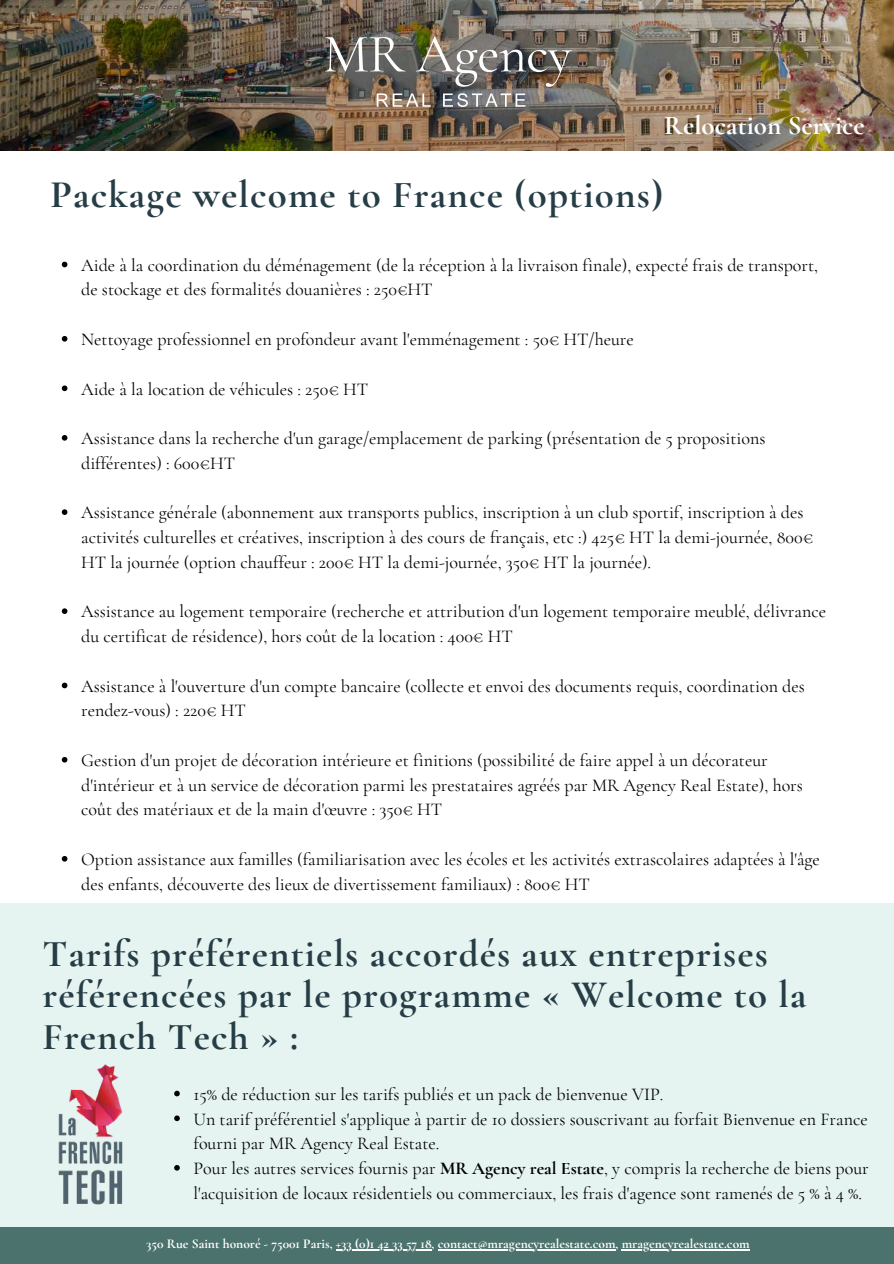
<style>
.page{position:relative;width:894px;height:1264px;background:#fff}
.page>*{position:absolute;margin:0;border:0;box-sizing:border-box;transform-origin:0 0}
.t1{font:700 39px "Cormorant Garamond";letter-spacing:.03em;color:#263d46}
.t2{font:700 38.85px/41.7px "Cormorant Garamond";letter-spacing:.03em;color:#263d46}
.t3{font:700 27px "Cormorant Garamond";color:#fff}
.t4{font:18px/24.8px "Cormorant Garamond";color:#000}
.t5{font:700 13.5px "Cormorant Garamond";color:#fff}
.s1{font-weight:700}
</style>
<div class="page">
<img style="left:0;top:0;width:893px;height:150px">
<svg style="left:325px;top:37px;width:80px;height:34px"></svg>
<img style="left:416px;top:37px;width:155px;height:50px">
<svg style="left:376px;top:93px;width:54px;height:14px"></svg>
<svg style="left:443px;top:93px;width:82px;height:14px"></svg>
<div style="left:0;top:903px;width:893px;height:323px;background:#e5f4f1"></div>
<svg style="left:62px;top:262px;width:5px;height:5px"></svg>
<svg style="left:62px;top:336px;width:5px;height:5px"></svg>
<svg style="left:62px;top:385px;width:5px;height:6px"></svg>
<svg style="left:62px;top:435px;width:5px;height:5px"></svg>
<svg style="left:62px;top:509px;width:5px;height:6px"></svg>
<svg style="left:62px;top:608px;width:5px;height:6px"></svg>
<svg style="left:62px;top:682px;width:5px;height:6px"></svg>
<svg style="left:62px;top:757px;width:5px;height:5px"></svg>
<svg style="left:62px;top:856px;width:5px;height:5px"></svg>
<svg style="left:174px;top:1090px;width:6px;height:6px"></svg>
<svg style="left:174px;top:1115px;width:6px;height:6px"></svg>
<svg style="left:174px;top:1165px;width:6px;height:5px"></svg>
<img style="left:58px;top:1064px;width:65px;height:141px">
<div style="left:0;top:1226px;width:893px;height:37px;background:#4b726c"></div>
<hr style="left:336px;top:1249px;width:95px;height:1px;background:#fff">
<hr style="left:437px;top:1249px;width:178px;height:1px;background:#fff">
<hr style="left:621px;top:1249px;width:128px;height:1px;background:#fff">
<h3 class="t3" style="left:664px;top:109px;width:202px">Relocation Service</h3>
<h1 class="t1" style="left:51px;top:171px;width:614px">Package welcome to France (options)</h1>
<p class="t4" style="left:81px;top:252px;width:738px">Aide à la coordination du déménagement (de la réception à la livraison finale), expecté frais de transport, de stockage et des formalités douanières : 250€HT</p>
<p class="t4" style="left:81px;top:327px;width:554px">Nettoyage professionnel en profondeur avant l'emménagement : 50€ HT/heure</p>
<p class="t4" style="left:81px;top:376px;width:288px">Aide à la location de véhicules : 250€ HT</p>
<p class="t4" style="left:81px;top:426px;width:685px">Assistance dans la recherche d'un garage/emplacement de parking (présentation de 5 propositions différentes) : 600€HT</p>
<p class="t4" style="left:81px;top:500px;width:733px">Assistance générale (abonnement aux transports publics, inscription à un club sportif, inscription à des activités culturelles et créatives, inscription à des cours de français, etc :) 425€ HT la demi-journée, 800€<br>HT la journée (option chauffeur : 200€ HT la demi-journée, 350€ HT la journée).</p>
<p class="t4" style="left:81px;top:599px;width:746px">Assistance au logement temporaire (recherche et attribution d'un logement temporaire meublé, délivrance du certificat de résidence), hors coût de la location : 400€ HT</p>
<p class="t4" style="left:81px;top:673px;width:725px">Assistance à l'ouverture d'un compte bancaire (collecte et envoi des documents requis, coordination des rendez-vous) : 220€ HT</p>
<p class="t4" style="left:81px;top:747px;width:723px">Gestion d'un projet de décoration intérieure et finitions (possibilité de faire appel à un décorateur d'intérieur et à un service de décoration parmi les prestataires agréés par MR Agency Real Estate), hors coût des matériaux et de la main d'œuvre : 350€ HT</p>
<p class="t4" style="left:81px;top:846px;width:740px">Option assistance aux familles (familiarisation avec les écoles et les activités extrascolaires adaptées à l'âge des enfants, découverte des lieux de divertissement familiaux) : 800€ HT</p>
<h2 class="t2" style="left:43px;top:932px;width:765px">Tarifs préférentiels accordés aux entreprises référencées par le programme « Welcome to la<br>French Tech » :</h2>
<p class="t4" style="left:193px;top:1081px;width:676px">15% de réduction sur les tarifs publiés et un pack de bienvenue VIP.<br>Un tarif préférentiel s'applique à partir de 10 dossiers souscrivant au forfait Bienvenue en France fourni par MR Agency Real Estate.<br>Pour les autres services fournis par <span class="s1">MR Agency real Estate</span>, y compris la recherche de biens pour l'acquisition de locaux résidentiels ou commerciaux, les frais d'agence sont ramenés de 5 % à 4 %.</p>
<p class="t5" style="left:146px;top:1235px;width:605px">350 Rue Saint honoré - 75001 Paris, +33 (0)1 42 33 57 18, contact@mragencyrealestate.com, mragencyrealestate.com</p>
</div>
